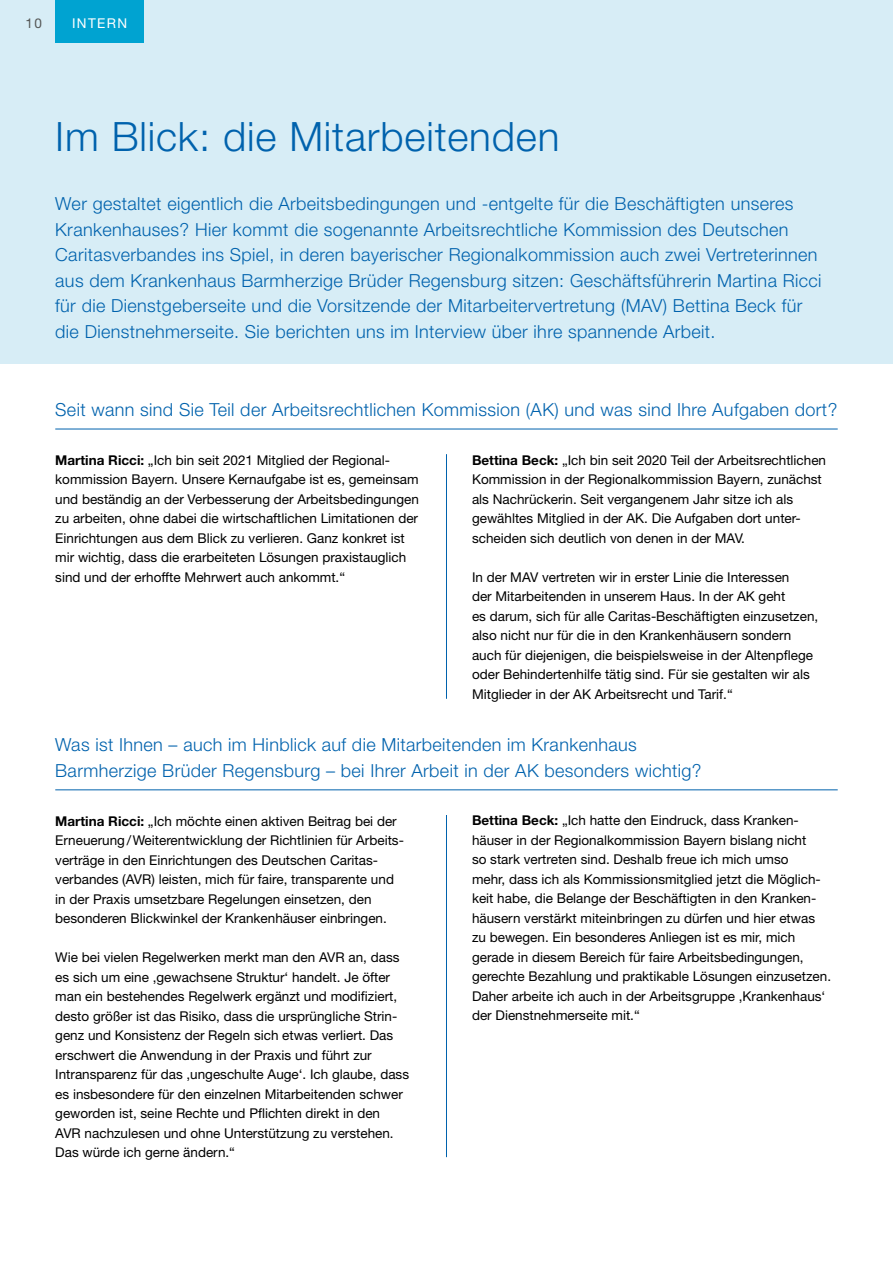
<style>
.page{position:relative;width:893px;height:1263px;background:#fff}
.page>*{position:absolute;margin:0;border:0;box-sizing:border-box;transform-origin:0 0}
.t1{font:300 40.5px "Helvetica Neue";letter-spacing:.02em;color:#0062ad}
.t2{font:300 18px/25.5px "Helvetica Neue";letter-spacing:.02em;color:#0062ad}
.t3{font:13.5px/19.5px "Helvetica Neue";color:#000}
.t4{font:13.5px "Helvetica Neue";letter-spacing:.1em;color:#fff}
.t5{font:13.5px "Helvetica Neue";color:#555756}
.s1{font-weight:700}
</style>
<div class="page">
<div style="left:0;top:0;width:893px;height:363px;background:#d7edf6"></div>
<div style="left:55px;top:0;width:89px;height:43px;background:#00a3d1"></div>
<hr style="left:55px;top:429px;width:783px;height:1px;background:#0062ad">
<hr style="left:55px;top:789px;width:783px;height:1px;background:#0062ad">
<hr style="left:446px;top:454px;width:1px;height:245px;background:#0062ad">
<hr style="left:446px;top:815px;width:1px;height:342px;background:#0062ad">
<p class="t5" style="left:26px;top:15px;width:18px">10</p>
<p class="t4" style="left:72px;top:15px;width:56px">INTERN</p>
<h1 class="t1" style="left:55px;top:112px;width:506px">Im Blick: die Mitarbeitenden</h1>
<p class="t2" style="left:55px;top:191px;width:768px">Wer gestaltet eigentlich die Arbeitsbedingungen und -entgelte für die Beschäftigten unseres Krankenhauses? Hier kommt die sogenannte Arbeitsrechtliche Kommission des Deutschen Caritasverbandes ins Spiel, in deren bayerischer Regionalkommission auch zwei Vertreterinnen aus dem Krankenhaus Barmherzige Brüder Regensburg sitzen: Geschäftsführerin Martina Ricci für die Dienstgeberseite und die Vorsitzende der Mitarbeitervertretung (MAV) Bettina Beck für die Dienstnehmerseite. Sie berichten uns im Interview über ihre spannende Arbeit.</p>
<h2 class="t2" style="left:55px;top:396px;width:783px">Seit wann sind Sie Teil der Arbeitsrechtlichen Kommission (AK) und was sind Ihre Aufgaben dort?</h2>
<p class="t3" style="left:55px;top:450px;width:365px"><span class="s1">Martina Ricci:</span> „Ich bin seit 2021 Mitglied der Regional&shy;kommission Bayern. Unsere Kernaufgabe ist es, gemeinsam und beständig an der Verbesserung der Arbeitsbedingungen zu arbeiten, ohne dabei die wirtschaftlichen Limitationen der Einrichtungen aus dem Blick zu verlieren. Ganz konkret ist mir wichtig, dass die erarbeiteten Lösungen praxistauglich sind und der erhoffte Mehrwert auch ankommt.“</p>
<p class="t3" style="left:472px;top:450px;width:356px"><span class="s1">Bettina Beck:</span> „Ich bin seit 2020 Teil der Arbeitsrechtlichen Kommission in der Regionalkommission Bayern, zunächst als Nachrückerin. Seit vergangenem Jahr sitze ich als gewähltes Mitglied in der AK. Die Aufgaben dort unter&shy;scheiden sich deutlich von denen in der MAV.</p>
<p class="t3" style="left:472px;top:567px;width:348px">In der MAV vertreten wir in erster Linie die Interessen<br>der Mitarbeitenden in unserem Haus. In der AK geht<br>es darum, sich für alle Caritas-Beschäftigten einzusetzen, also nicht nur für die in den Krankenhäusern sondern auch für diejenigen, die beispielsweise in der Altenpflege oder Behindertenhilfe tätig sind. Für sie gestalten wir als Mitglieder in der AK Arbeitsrecht und Tarif.“</p>
<h2 class="t2" style="left:55px;top:732px;width:648px">Was ist Ihnen – auch im Hinblick auf die Mitarbeitenden im Krankenhaus<br>Barmherzige Brüder Regensburg – bei Ihrer Arbeit in der AK besonders wichtig?</h2>
<p class="t3" style="left:55px;top:811px;width:350px"><span class="s1">Martina Ricci:</span> „Ich möchte einen aktiven Beitrag bei der Erneuerung/Weiterentwicklung der Richtlinien für Arbeits&shy;verträge in den Einrichtungen des Deutschen Caritas&shy;verbandes (AVR) leisten, mich für faire, transparente und in der Praxis umsetzbare Regelungen einsetzen, den besonderen Blickwinkel der Krankenhäuser einbringen.</p>
<p class="t3" style="left:55px;top:947px;width:355px">Wie bei vielen Regelwerken merkt man den AVR an, dass es sich um eine ‚gewachsene Struktur‘ handelt. Je öfter man ein bestehendes Regelwerk ergänzt und modifiziert, desto größer ist das Risiko, dass die ursprüngliche Strin&shy;genz und Konsistenz der Regeln sich etwas verliert. Das erschwert die Anwendung in der Praxis und führt zur Intransparenz für das ‚ungeschulte Auge‘. Ich glaube, dass es insbesondere für den einzelnen Mitarbeitenden schwer geworden ist, seine Rechte und Pflichten direkt in den<br>AVR nachzulesen und ohne Unterstützung zu verstehen.<br>Das würde ich gerne ändern.“</p>
<p class="t3" style="left:472px;top:811px;width:361px"><span class="s1">Bettina Beck:</span> „Ich hatte den Eindruck, dass Kranken&shy;häuser in der Regionalkommission Bayern bislang nicht<br>so stark vertreten sind. Deshalb freue ich mich umso<br>mehr, dass ich als Kommissionsmitglied jetzt die Möglich&shy;keit habe, die Belange der Beschäftigten in den Kranken&shy;häusern verstärkt miteinbringen zu dürfen und hier etwas zu bewegen. Ein besonderes Anliegen ist es mir, mich gerade in diesem Bereich für faire Arbeitsbedingungen, gerechte Bezahlung und praktikable Lösungen einzusetzen.<br>Daher arbeite ich auch in der Arbeitsgruppe ‚Krankenhaus‘ der Dienstnehmerseite mit.“</p>
</div>
